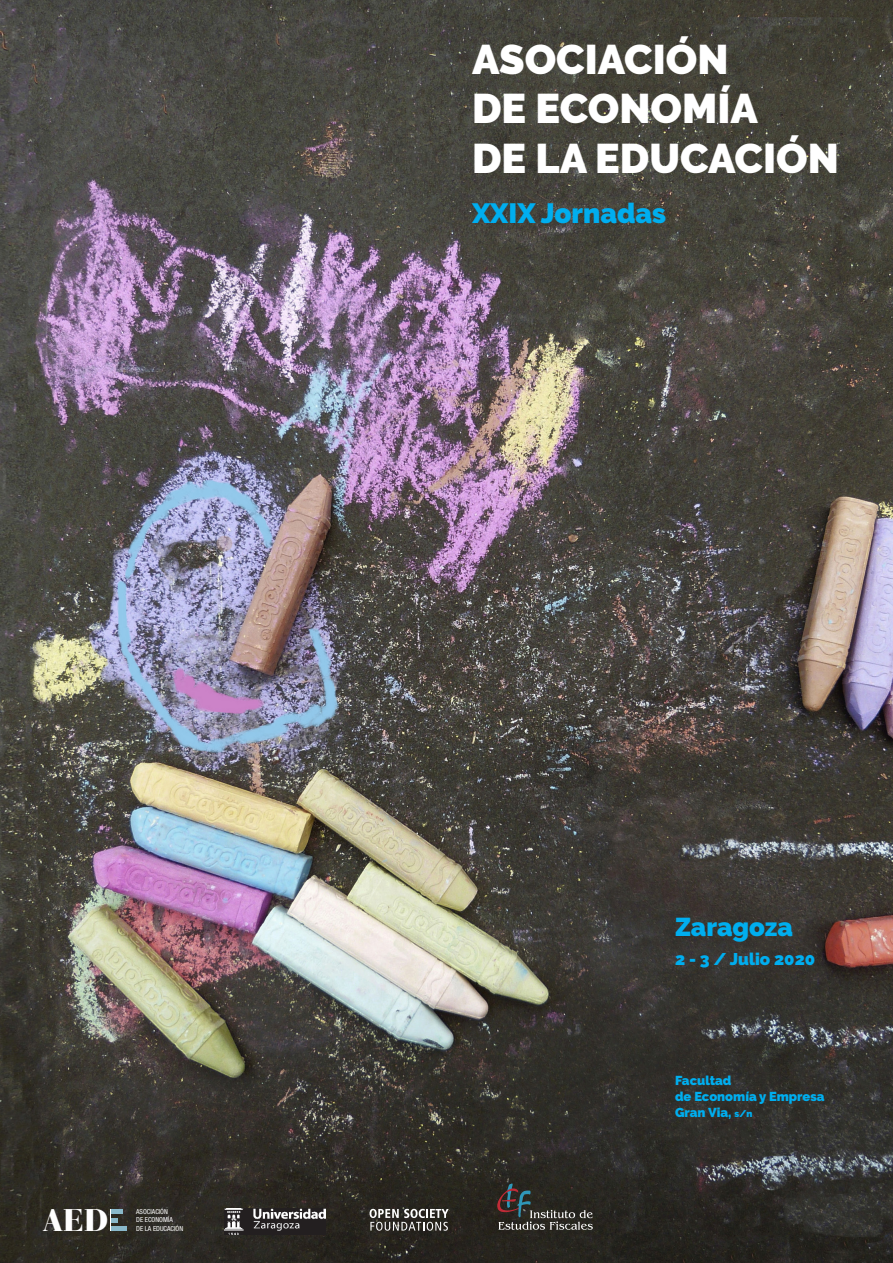
<style>
.page{position:relative;width:893px;height:1263px;background:#fff}
.page>*{position:absolute;margin:0;border:0;box-sizing:border-box;transform-origin:0 0}
.t1{font:900 41.25px "Raleway";color:#fff}
.t2{font:900 31.2px "Bauer Bodoni";color:#fff}
.t3{font:900 27.75px "Raleway";color:#00aeef}
.t4{font:900 25.8px "Raleway";color:#00aeef}
.t5{font:900 16.95px "Raleway";color:#00aeef}
.t6{font:900 12.9px "Raleway";color:#00aeef}
.t7{font:condensed 6.9px "Helvetica Neue";color:#fff}
.s1{font-size:9.6px}
</style>
<div class="page">
<img style="left:0;top:0;width:893px;height:1263px">
<img style="left:224px;top:1209px;width:102px;height:26px">
<svg style="left:370px;top:1209px;width:79px;height:22px;background:#6a6864"></svg>
<svg style="left:497px;top:1183px;width:96px;height:47px;background:#3d3c38"></svg>
<div style="left:111px;top:1209px;width:11px;height:5px;background:#89b8ca"></div>
<div style="left:111px;top:1226px;width:15px;height:5px;background:#89b8ca"></div>
<svg style="left:110px;top:1209px;width:7px;height:22px"></svg>
<p class="t2" style="left:43px;top:1201px;width:67px">AED</p>
<p class="t7" style="left:136px;top:1207px;width:33px">ASOCIACIÓN</p>
<p class="t7" style="left:136px;top:1216px;width:38px">DE ECONOMÍA</p>
<p class="t7" style="left:136px;top:1224px;width:49px">DE LA EDUCACIÓN</p>
<p class="t1" style="left:472px;top:35px;width:258px">ASOCIACIÓN</p>
<p class="t1" style="left:472px;top:85px;width:287px">DE ECONOMÍA</p>
<p class="t1" style="left:472px;top:134px;width:368px">DE LA EDUCACIÓN</p>
<p class="t3" style="left:472px;top:197px;width:196px">XXIX Jornadas</p>
<p class="t4" style="left:675px;top:911px;width:119px">Zaragoza</p>
<p class="t5" style="left:675px;top:949px;width:142px">2 - 3 / Julio 2020</p>
<p class="t6" style="left:675px;top:1073px;width:58px">Facultad</p>
<p class="t6" style="left:675px;top:1089px;width:151px">de Economía y Empresa</p>
<p class="t6" style="left:675px;top:1105px;width:79px">Gran Via, <span class="s1">s/n</span></p>
</div>
